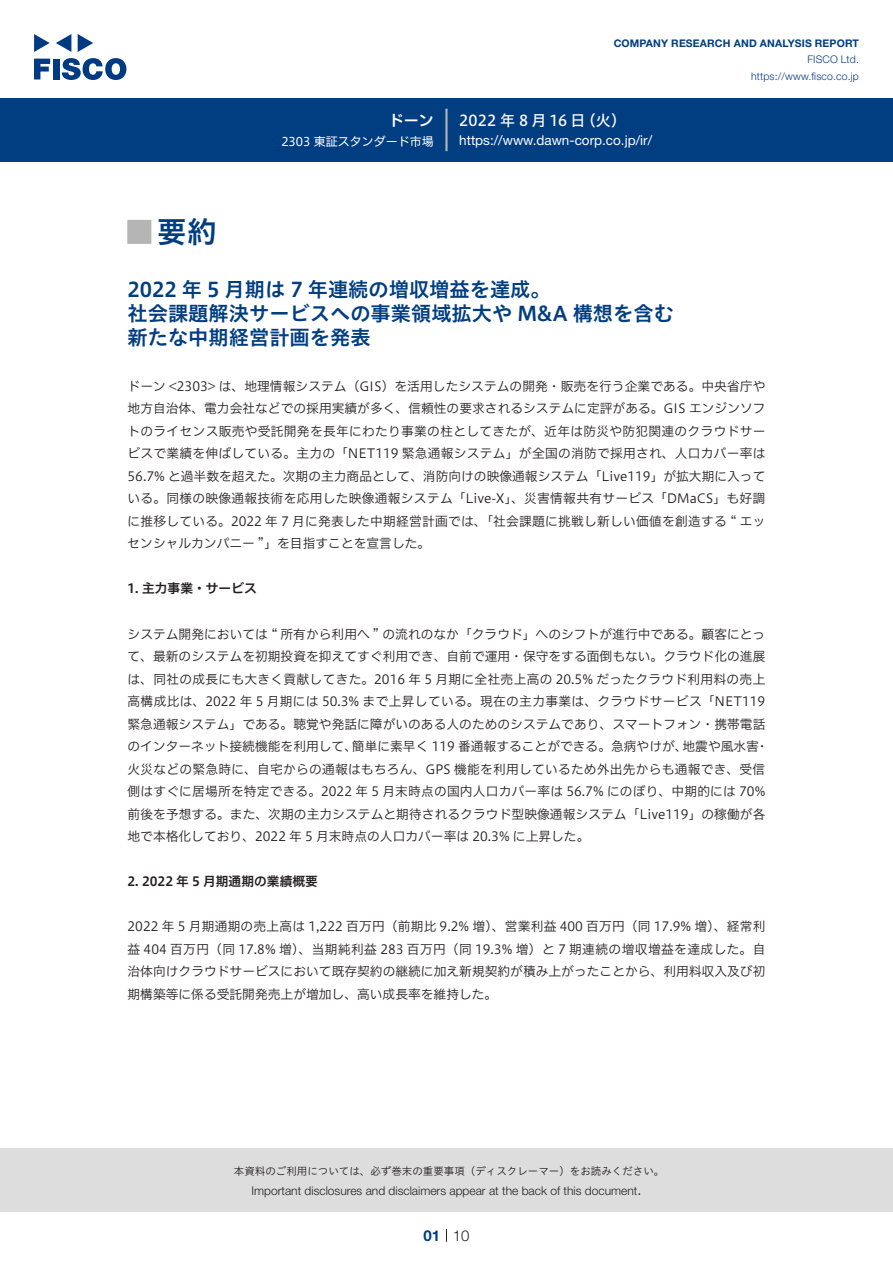
<style>
.page{position:relative;width:893px;height:1263px;background:#fff}
.page>*{position:absolute;margin:0;border:0;box-sizing:border-box;transform-origin:0 0}
.t1{font:30px "Hiragino UD Sans Std N W6";color:#003d81}
.t2{font:24px "Hiragino UD Sans Std N W6";color:#b5b5b6}
.t3{font:20.25px/24px "Hiragino UD Sans Std W6";color:#003d81}
.t4{font:15px "Hiragino UD Sans F Std N W5";letter-spacing:.005em;color:#fff}
.t5{font:300 15px "Helvetica Neue LT Std";color:#231f20}
.t6{font:15px "Hiragino UD Sans F Std N W6";color:#fff}
.t7{font:700 15px "Helvetica Neue LT Std";color:#003d81}
.t8{font:13.5px "Helvetica Neue LT Std";color:#fff}
.t9{font:12.75px/22.5px "Hiragino UD Sans F Std N W3";color:#231f20;text-align:justify}
.t10{font:12.75px "Hiragino UD Sans F Std N W6";color:#231f20}
.t11{font:300 12px "Helvetica Neue LT Std";color:#231f20}
.t12{font:12px "Hiragino UD Sans F Std N W4";color:#fff}
.t13{font:10.5px "Hiragino UD Sans Std W3";color:#231f20}
.t14{font:700 10.5px "Helvetica Neue LT Std";letter-spacing:.015em;color:#003d81}
.t15{font:300 10.5px/16.5px "Helvetica Neue LT Std";letter-spacing:.015em;color:#003d81;text-align:right}
</style>
<div class="page">
<div style="left:0;top:1148px;width:893px;height:64px;background:#ddd"></div>
<svg style="left:34px;top:59px;width:16px;height:20px"></svg>
<div style="left:53px;top:59px;width:6px;height:20px;background:#003a83"></div>
<svg style="left:62px;top:58px;width:64px;height:22px"></svg>
<svg style="left:34px;top:34px;width:16px;height:18px"></svg>
<svg style="left:78px;top:34px;width:15px;height:18px"></svg>
<svg style="left:56px;top:34px;width:15px;height:18px"></svg>
<div style="left:0;top:98px;width:893px;height:64px;background:#003d81"></div>
<hr style="left:445px;top:109px;width:3px;height:42px;background:#b5b5b6">
<svg style="left:446px;top:1229px;width:1px;height:13px"></svg>
<p class="t6" style="left:389px;top:109px;width:46px">ドーン</p>
<p class="t12" style="left:281px;top:132px;width:154px">2303 東証スタンダード市場</p>
<p class="t14" style="left:614px;top:37px;width:247px">COMPANY RESEARCH AND ANALYSIS REPORT</p>
<p class="t15" style="left:751px;top:51px;width:109px">FISCO Ltd. https://www.fisco.co j p.</p>
<p class="t4" style="left:581px;top:109px;width:47px">（火(</p>
<p class="t4" style="left:459px;top:109px;width:128px">2022 年 8 月 16 日</p>
<p class="t8" style="left:459px;top:132px;width:194px">https://www.dawn-corp. c o j p. /i r/</p>
<h1 class="t1" style="left:157px;top:209px;width:61px">要約</h1>
<h2 class="t2" style="left:128px;top:213px;width:25px">█</h2>
<h3 class="t3" style="left:128px;top:276px;width:548px">2022 年 5 月期は 7 年連続の増収増益を達成。<br>社会課題解決サービスへの事業領域拡大や M&amp;A 構想を含む新たな中期経営計画を発表</h3>
<p class="t9" style="left:128px;top:374px;width:639px">ドーン &lt;2303&gt; は、地理情報システム（GIS）を活用したシステムの開発・販売を行う企業である。中央省庁や地方自治体、電力会社などでの採用実績が多く、信頼性の要求されるシステムに定評がある。GIS エンジンソフトのライセンス販売や受託開発を長年にわたり事業の柱としてきたが、近年は防災や防犯関連のクラウドサービスで業績を伸ばしている。主力の「NET119 緊急通報システム」が全国の消防で採用され、人口カバー率は56.7% と過半数を超えた。次期の主力商品として、消防向けの映像通報システム「Live119」が拡大期に入っている。同様の映像通報技術を応用した映像通報システム「Live X- 」、災害情報共有サービス「DMaCS」も好調に推移している。2022 年 7 月に発表した中期経営計画では、「社会課題に挑戦し新しい価値を創造する “ エッセンシャルカンパニー ”」を目指すことを宣言した。</p>
<p class="t10" style="left:128px;top:579px;width:131px">1. 主力事業・サービス</p>
<p class="t9" style="left:128px;top:622px;width:642px;text-align:right">システム開発においては “ 所有から利用へ ” の流れのなか「クラウド」へのシフトが進行中である。顧客にとって、最新のシステムを初期投資を抑えてすぐ利用でき、自前で運用・保守をする面倒もない。クラウド化の進展は、同社の成長にも大きく貢献してきた。2016 年 5 月期に全社売上高の 20.5% だったクラウド利用料の売上高構成比は、2022 年 5 月期には 50.3% まで上昇している。現在の主力事業は、クラウドサービス「NET119緊急通報システム」である。聴覚や発話に障がいのある人のためのシステムであり、スマートフォン・携帯電話・</p>
<p class="t9" style="left:352px;top:734px;width:337px">簡単に素早く 119 番通報することができる。急病やけが、</p>
<p class="t9" style="left:128px;top:734px;width:639px;text-align:left">のインターネット接続機能を利用して、<br>火災などの緊急時に、自宅からの通報はもちろん、GPS 機能を利用しているため外出先からも通報でき、受信側はすぐに居場所を特定できる。2022 年 5 月末時点の国内人口カバー率は 56.7% にのぼり、中期的には 70%前後を予想する。また、次期の主力システムと期待されるクラウド型映像通報システム「Live119」の稼働が各地で本格化しており、2022 年 5 月末時点の人口カバー率は 20.3% に上昇した。</p>
<p class="t10" style="left:128px;top:871px;width:192px">2. 2022 年 5 月期通期の業績概要</p>
<p class="t9" style="left:128px;top:914px;width:639px">2022 年 5 月期通期の売上高は 1,222 百万円（前期比 9.2% 増）、営業利益 400 百万円（同 17.9% 増）、経常利益 404 百万円（同 17.8% 増）、当期純利益 283 百万円（同 19.3% 増）と 7 期連続の増収増益を達成した。自治体向けクラウドサービスにおいて既存契約の継続に加え新規契約が積み上がったことから、利用料収入及び初期構築等に係る受託開発売上が増加し、高い成長率を維持した。</p>
<p class="t9" style="left:682px;top:734px;width:78px">地震や風水害</p>
<p class="t13" style="left:234px;top:1163px;width:432px">本資料のご利用については、必ず巻末の重要事項（ディスクレーマー）をお読みください。</p>
<p class="t5" style="left:637px;top:1180px;width:6px">.</p>
<p class="t11" style="left:251px;top:1183px;width:387px">Important disclosures and disclaimers appear at the back of this document</p>
<p class="t7" style="left:423px;top:1226px;width:18px">01</p>
<p class="t5" style="left:453px;top:1226px;width:18px">10</p>
</div>
